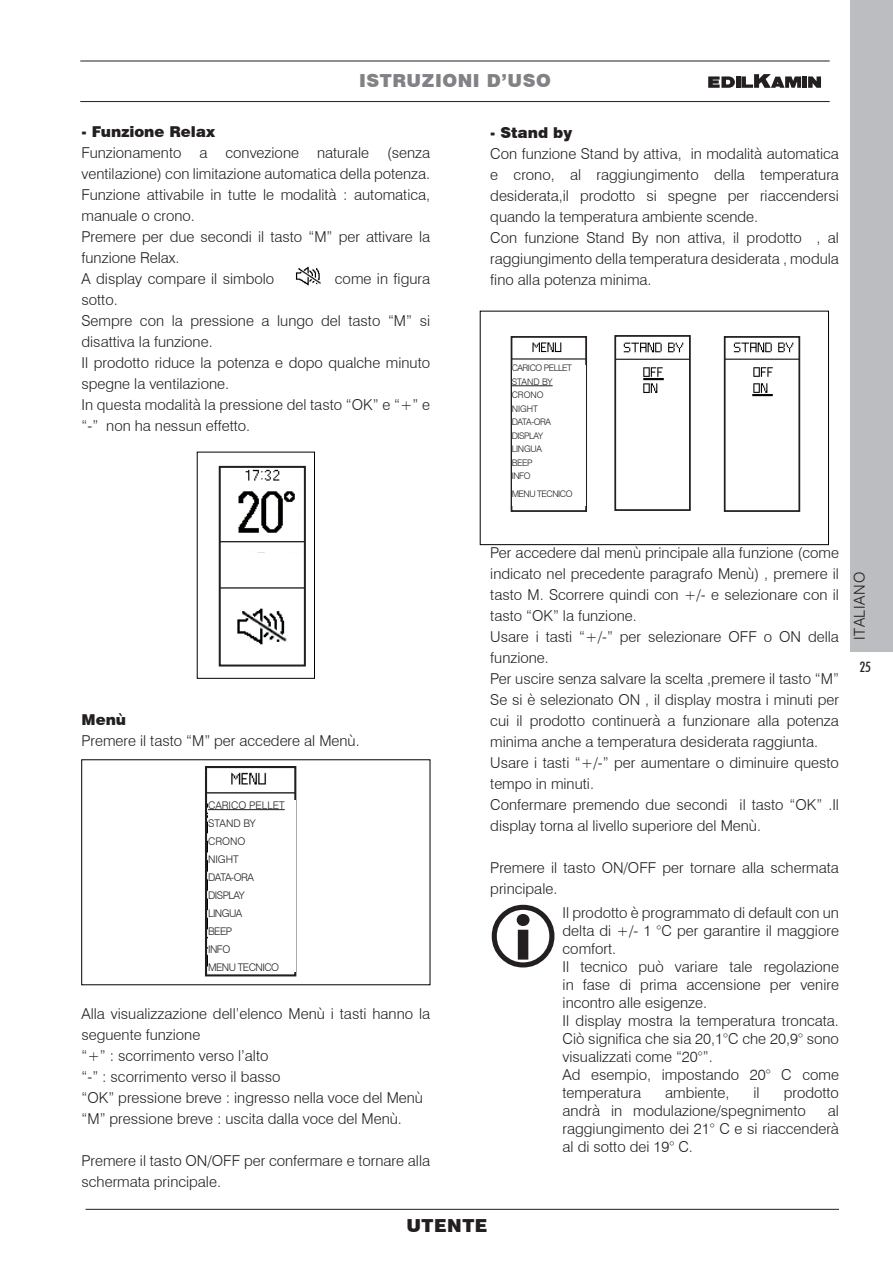
<style>
.page{position:relative;width:893px;height:1263px;background:#fff}
.page>*{position:absolute;margin:0;border:0;box-sizing:border-box;transform-origin:0 0}
.t1{font:900 18px "Swiss 721 BT";letter-spacing:.03em;color:#808285}
.t2{font:900 18px "Swiss 721 BT";letter-spacing:.03em;color:#231f20}
.t3{font:300 15px/21px "Swiss 721 BT";color:#231f20}
.t4{font:900 15px "Swiss 721 BT";color:#231f20}
.t5{font:300 15px "Swiss 721 BT";letter-spacing:.05em;color:#231f20}
.t6{font:500 condensed 14.25px "Futura BT";color:#231f20}
.t7{font:300 10.5px/18px "Swiss 721 BT";letter-spacing:-.05em;color:#231f20}
.t8{font:300 9px/13.5px "Swiss 721 BT";letter-spacing:-.05em;color:#231f20}
</style>
<div class="page">
<div style="left:850px;top:0;width:43px;height:652px;background:#bcbdc0"></div>
<hr style="left:86px;top:1209px;width:753px;height:1px;background:#231f20">
<hr style="left:80px;top:61px;width:750px;height:1px;background:#231f20">
<hr style="left:80px;top:101px;width:750px;height:1px;background:#231f20">
<div style="left:802px;top:76px;width:5px;height:12px;background:#231f20"></div>
<hr style="left:736px;top:76px;width:4px;height:12px;background:#231f20">
<svg style="left:708px;top:76px;width:27px;height:12px"></svg>
<svg style="left:741px;top:74px;width:60px;height:14px"></svg>
<svg style="left:808px;top:76px;width:13px;height:12px"></svg>
<div style="left:197px;top:452px;width:118px;height:226px;border:1px solid #000"></div>
<img style="left:295px;top:266px;width:26px;height:20px">
<img style="left:222px;top:469px;width:81px;height:176px">
<div style="left:219px;top:466px;width:87px;height:200px;border:2px solid #231f20"></div>
<img style="left:208px;top:772px;width:85px;height:22px">
<div style="left:205px;top:766px;width:91px;height:210px;border:2px solid #231f20"></div>
<svg style="left:492px;top:905px;width:62px;height:62px"></svg>
<div style="left:480px;top:311px;width:349px;height:234px;border:1px solid #000"></div>
<img style="left:514px;top:342px;width:70px;height:18px">
<div style="left:511px;top:336px;width:76px;height:176px;border:2px solid #231f20"></div>
<img style="left:617px;top:342px;width:71px;height:51px">
<div style="left:614px;top:335px;width:77px;height:176px;border:2px solid #231f20"></div>
<img style="left:727px;top:342px;width:70px;height:55px">
<div style="left:724px;top:336px;width:76px;height:176px;border:2px solid #231f20"></div>
<div style="left:231px;top:553px;width:58px;height:33px;background:#fff"></div>
<div style="left:208px;top:800px;width:87px;height:172px;background:#fff"></div>
<hr style="left:208px;top:809px;width:77px;height:1px;background:#231f20">
<div style="left:512px;top:364px;width:73px;height:141px;background:#fff"></div>
<hr style="left:512px;top:385px;width:41px;height:1px;background:#231f20">
<p class="t1" style="left:359px;top:70px;width:193px">ISTRUZIONI D’USO</p>
<p class="t4" style="left:82px;top:123px;width:135px">- Funzione Relax</p>
<p class="t3" style="left:82px;top:142px;width:350px">Funzionamento a convezione naturale (senza ventilazione) con limitazione automatica della potenza.<br>Funzione attivabile in tutte le modalità : automatica, manuale o crono.<br>Premere per due secondi il tasto “M” per attivare la funzione Relax.<br>A display compare il simbolo</p>
<p class="t3" style="left:335px;top:268px;width:97px">come in figura</p>
<p class="t3" style="left:82px;top:289px;width:350px">sotto.<br>Sempre con la pressione a lungo del tasto “M” si disattiva la funzione.<br>Il prodotto riduce la potenza e dopo qualche minuto spegne la ventilazione.<br>In questa modalità la pressione del tasto “OK” e “+” e “-” non ha nessun effetto.</p>
<p class="t4" style="left:490px;top:123px;width:83px">- Stand by</p>
<p class="t3" style="left:490px;top:143px;width:350px">Con funzione Stand by attiva, in modalità automatica e crono, al raggiungimento della temperatura desiderata,il prodotto si spegne per riaccendersi quando la temperatura ambiente scende.<br>Con funzione Stand By non attiva, il prodotto , al raggiungimento della temperatura desiderata , modula fino alla potenza minima.</p>
<p class="t8" style="left:512px;top:361px;width:62px">CARICO PELLET<br>STAND BY<br>CRONO<br>NIGHT<br>DATA-ORA<br>DISPLAY<br>LINGUA<br>BEEP<br>INFO</p>
<p class="t8" style="left:512px;top:487px;width:62px">MENU TECNICO</p>
<p class="t4" style="left:82px;top:711px;width:46px">Menù</p>
<p class="t3" style="left:82px;top:730px;width:280px">Premere il tasto “M” per accedere al Menù.</p>
<p class="t7" style="left:208px;top:796px;width:78px">CARICO PELLET<br>STAND BY<br>CRONO<br>NIGHT<br>DATA-ORA<br>DISPLAY<br>LINGUA<br>BEEP<br>INFO<br>MENU TECNICO</p>
<p class="t3" style="left:82px;top:1003px;width:350px">Alla visualizzazione dell’elenco Menù i tasti hanno la seguente funzione<br>“+” : scorrimento verso l’alto<br>“-” : scorrimento verso il basso<br>“OK” pressione breve : ingresso nella voce del Menù “M” pressione breve : uscita dalla voce del Menù.</p>
<p class="t3" style="left:82px;top:1150px;width:350px">Premere il tasto ON/OFF per confermare e tornare alla schermata principale.</p>
<p class="t3" style="left:490px;top:542px;width:350px">Per accedere dal menù principale alla funzione (come indicato nel precedente paragrafo Menù) , premere il tasto M. Scorrere quindi con +/- e selezionare con il tasto “OK” la funzione.<br>Usare i tasti “+/-” per selezionare OFF o ON della funzione.<br>Per uscire senza salvare la scelta ,premere il tasto “M” Se si è selezionato ON , il display mostra i minuti per cui il prodotto continuerà a funzionare alla potenza minima anche a temperatura desiderata raggiunta.<br>Usare i tasti “+/-” per aumentare o diminuire questo tempo in minuti.<br>Confermare premendo due secondi il tasto “OK” .Il display torna al livello superiore del Menù.</p>
<p class="t3" style="left:490px;top:857px;width:350px">Premere il tasto ON/OFF per tornare alla schermata principale.</p>
<p class="t3" style="left:563px;top:903px;width:278px;line-height:18px">Il prodotto è programmato di default con un delta di +/- 1 °C per garantire il maggiore comfort.<br>Il tecnico può variare tale regolazione in fase di prima accensione per venire incontro alle esigenze.<br>Il display mostra la temperatura troncata.<br>Ciò significa che sia 20,1°C che 20,9° sono visualizzati come “20°”.<br>Ad esempio, impostando 20° C come temperatura</p>
<p class="t3" style="left:563px;top:1083px;width:278px;line-height:18px;text-indent:221px">prodotto andrà in modulazione/spegnimento</p>
<p class="t3" style="left:665px;top:1082px;width:66px">ambiente,</p>
<p class="t3" style="left:753px;top:1082px;width:8px">il</p>
<p class="t3" style="left:563px;top:1101px;width:278px;line-height:18px;text-align:justify;text-indent:265px">al raggiungimento dei 21° C e si riaccenderà al di sotto dei 19° C.</p>
<p class="t2" style="left:406px;top:1215px;width:83px">UTENTE</p>
<p class="t5" style="left:850px;top:640px;width:70px;rotate:-90deg">ITALIANO</p>
<p class="t6" style="left:860px;top:658px;width:12px">25</p>
</div>
